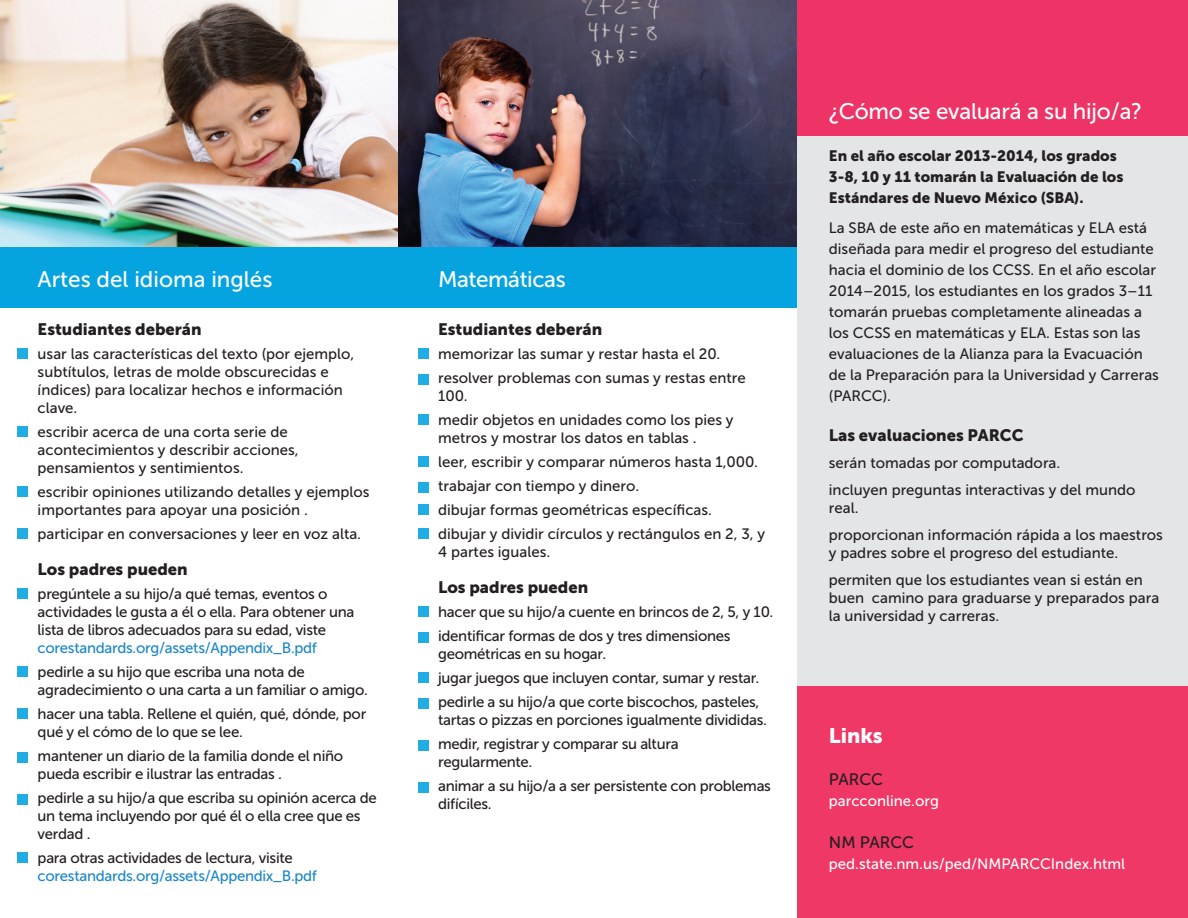
<style>
.page{position:relative;width:1188px;height:918px;background:#fff}
.page>*{position:absolute;margin:0;border:0;box-sizing:border-box;transform-origin:0 0}
.t1{font:22.5px "Museo Sans 500";letter-spacing:-.01em;color:#fff}
.t2{font:21px "Museo Sans 900";color:#fff}
.t3{font:16.5px "Museo Sans 900";color:#231f20}
.t4{font:16.5px "Museo Sans 500";color:#231f20}
.t5{font:15px/18px "Museo Sans 500";color:#231f20}
.t6{font:15px/18px "Museo Sans 500";letter-spacing:-.02em;color:#231f20}
.t7{font:15px/21px "Museo Sans 900";color:#231f20}
.t8{font:15px/18px "Museo Sans 500";letter-spacing:-.02em;color:#1c87c8}
.t9{font:15px "Museo Sans 500";color:#fff}
.s1{color:#1c87c8}
.s2{color:#231f20}
</style>
<div class="page">
<img style="left:0;top:0;width:398px;height:247px">
<img style="left:398px;top:0;width:399px;height:247px">
<div style="left:0;top:247px;width:797px;height:61px;background:#05a4e0"></div>
<div style="left:17px;top:348px;width:11px;height:11px;background:#1fade4"></div>
<div style="left:418px;top:348px;width:10px;height:11px;background:#1fade4"></div>
<div style="left:17px;top:426px;width:11px;height:11px;background:#1fade4"></div>
<div style="left:418px;top:374px;width:10px;height:10px;background:#1fade4"></div>
<div style="left:17px;top:486px;width:11px;height:11px;background:#1fade4"></div>
<div style="left:418px;top:415px;width:10px;height:10px;background:#1fade4"></div>
<div style="left:418px;top:456px;width:10px;height:11px;background:#1fade4"></div>
<div style="left:418px;top:482px;width:10px;height:10px;background:#1fade4"></div>
<div style="left:418px;top:504px;width:10px;height:11px;background:#1fade4"></div>
<div style="left:418px;top:528px;width:10px;height:11px;background:#1fade4"></div>
<div style="left:17px;top:528px;width:11px;height:11px;background:#1fade4"></div>
<div style="left:17px;top:588px;width:11px;height:11px;background:#1fade4"></div>
<div style="left:17px;top:666px;width:11px;height:11px;background:#1fade4"></div>
<div style="left:17px;top:752px;width:11px;height:10px;background:#1fade4"></div>
<div style="left:17px;top:794px;width:11px;height:10px;background:#1fade4"></div>
<div style="left:17px;top:852px;width:11px;height:11px;background:#1fade4"></div>
<div style="left:17px;top:708px;width:11px;height:11px;background:#1fade4"></div>
<div style="left:418px;top:606px;width:10px;height:11px;background:#1fade4"></div>
<div style="left:418px;top:632px;width:10px;height:10px;background:#1fade4"></div>
<div style="left:418px;top:672px;width:10px;height:11px;background:#1fade4"></div>
<div style="left:418px;top:698px;width:10px;height:10px;background:#1fade4"></div>
<div style="left:418px;top:740px;width:10px;height:10px;background:#1fade4"></div>
<div style="left:418px;top:782px;width:10px;height:10px;background:#1fade4"></div>
<div style="left:797px;top:48px;width:391px;height:737px;background:#e4e5e7"></div>
<div style="left:797px;top:686px;width:391px;height:232px;background:#ef3865"></div>
<div style="left:797px;top:0;width:391px;height:136px;background:#e36"></div>
<p class="t1" style="left:38px;top:267px;width:236px">Artes del idioma inglés</p>
<p class="t3" style="left:38px;top:320px;width:166px">Estudiantes deberán</p>
<p class="t5" style="left:38px;top:345px;width:318px">usar las características del texto (por ejemplo, subtítulos, letras de molde obscurecidas e índices) para localizar hechos e información clave.</p>
<p class="t5" style="left:38px;top:423px;width:262px">escribir acerca de una corta serie de acontecimientos y describir acciones, pensamientos y sentimientos.</p>
<p class="t5" style="left:38px;top:483px;width:333px">escribir opiniones utilizando detalles y ejemplos importantes para apoyar una posición .</p>
<p class="t5" style="left:38px;top:525px;width:325px">participar en conversaciones y leer en voz alta.</p>
<p class="t3" style="left:38px;top:560px;width:152px">Los padres pueden</p>
<p class="t6" style="left:38px;top:585px;width:318px">pregúntele a su hijo/a qué temas, eventos o actividades le gusta a él o ella. Para obtener una lista de libros adecuados para su edad, viste <span class="s1">corestandards.org/assets/Appendix_B.pdf</span></p>
<p class="t6" style="left:38px;top:663px;width:332px">pedirle a su hijo que escriba una nota de agradecimiento o una carta a un familiar o amigo.</p>
<p class="t6" style="left:38px;top:705px;width:330px">hacer una tabla. Rellene el quién, qué, dónde, por qué y el cómo de lo que se lee.</p>
<p class="t6" style="left:38px;top:747px;width:307px">mantener un diario de la familia donde el niño pueda escribir e ilustrar las entradas .</p>
<p class="t6" style="left:38px;top:789px;width:341px">pedirle a su hijo/a que escriba su opinión acerca de un tema incluyendo por qué él o ella cree que es verdad .</p>
<p class="t8" style="left:38px;top:849px;width:281px"><span class="s2">para otras actividades de lectura, visite </span>corestandards.org/assets/Appendix_B.pdf</p>
<p class="t1" style="left:438px;top:267px;width:129px">Matemáticas</p>
<p class="t3" style="left:438px;top:320px;width:166px">Estudiantes deberán</p>
<p class="t5" style="left:438px;top:345px;width:284px">memorizar las sumar y restar hasta el 20.</p>
<p class="t5" style="left:438px;top:369px;width:309px">resolver problemas con sumas y restas entre<br>100.</p>
<p class="t5" style="left:438px;top:411px;width:297px">medir objetos en unidades como los pies y metros y mostrar los datos en tablas .</p>
<p class="t5" style="left:438px;top:453px;width:321px">leer, escribir y comparar números hasta 1,000.</p>
<p class="t5" style="left:438px;top:477px;width:203px">trabajar con tiempo y dinero.</p>
<p class="t5" style="left:438px;top:501px;width:275px">dibujar formas geométricas específicas.</p>
<p class="t5" style="left:438px;top:525px;width:329px">dibujar y dividir círculos y rectángulos en 2, 3, y<br>4 partes iguales.</p>
<p class="t3" style="left:438px;top:578px;width:152px">Los padres pueden</p>
<p class="t6" style="left:438px;top:603px;width:337px">hacer que su hijo/a cuente en brincos de 2, 5, y 10.</p>
<p class="t6" style="left:438px;top:627px;width:294px">identificar formas de dos y tres dimensiones geométricas en su hogar.</p>
<p class="t6" style="left:438px;top:669px;width:323px">jugar juegos que incluyen contar, sumar y restar.</p>
<p class="t6" style="left:438px;top:693px;width:330px">pedirle a su hijo/a que corte biscochos, pasteles, tartas o pizzas en porciones igualmente divididas.</p>
<p class="t6" style="left:438px;top:735px;width:242px">medir, registrar y comparar su altura regularmente.</p>
<p class="t6" style="left:438px;top:777px;width:334px">animar a su hijo/a a ser persistente con problemas difíciles.</p>
<p class="t1" style="left:829px;top:99px;width:315px">¿Cómo se evaluará a su hijo/a?</p>
<p class="t7" style="left:829px;top:145px;width:296px">En el año escolar 2013-2014, los grados<br>3-8, 10 y 11 tomarán la Evaluación de los<br>Estándares de Nuevo México (SBA).</p>
<p class="t5" style="left:829px;top:217px;width:332px;line-height:21px">La SBA de este año en matemáticas y ELA está diseñada para medir el progreso del estudiante hacia el dominio de los CCSS. En el año escolar 2014–2015, los estudiantes en los grados 3–11 tomarán pruebas completamente alineadas a los CCSS en matemáticas y ELA. Estas son las evaluaciones de la Alianza para la Evacuación de la Preparación para la Universidad y Carreras (PARCC).</p>
<p class="t3" style="left:829px;top:426px;width:196px">Las evaluaciones PARCC</p>
<p class="t5" style="left:829px;top:454px;width:233px">serán tomadas por computadora.</p>
<p class="t5" style="left:829px;top:481px;width:308px">incluyen preguntas interactivas y del mundo real.</p>
<p class="t5" style="left:829px;top:526px;width:336px">proporcionan información rápida a los maestros y padres sobre el progreso del estudiante.</p>
<p class="t5" style="left:829px;top:571px;width:332px">permiten que los estudiantes vean si están en buen camino para graduarse y preparados para la universidad y carreras.</p>
<p class="t2" style="left:829px;top:723px;width:55px">Links</p>
<p class="t4" style="left:829px;top:770px;width:56px">PARCC</p>
<p class="t9" style="left:829px;top:792px;width:112px">parcconline.org</p>
<p class="t4" style="left:829px;top:833px;width:87px">NM PARCC</p>
<p class="t9" style="left:829px;top:855px;width:298px">ped.state.nm.us/ped/NMPARCCIndex.html</p>
</div>
